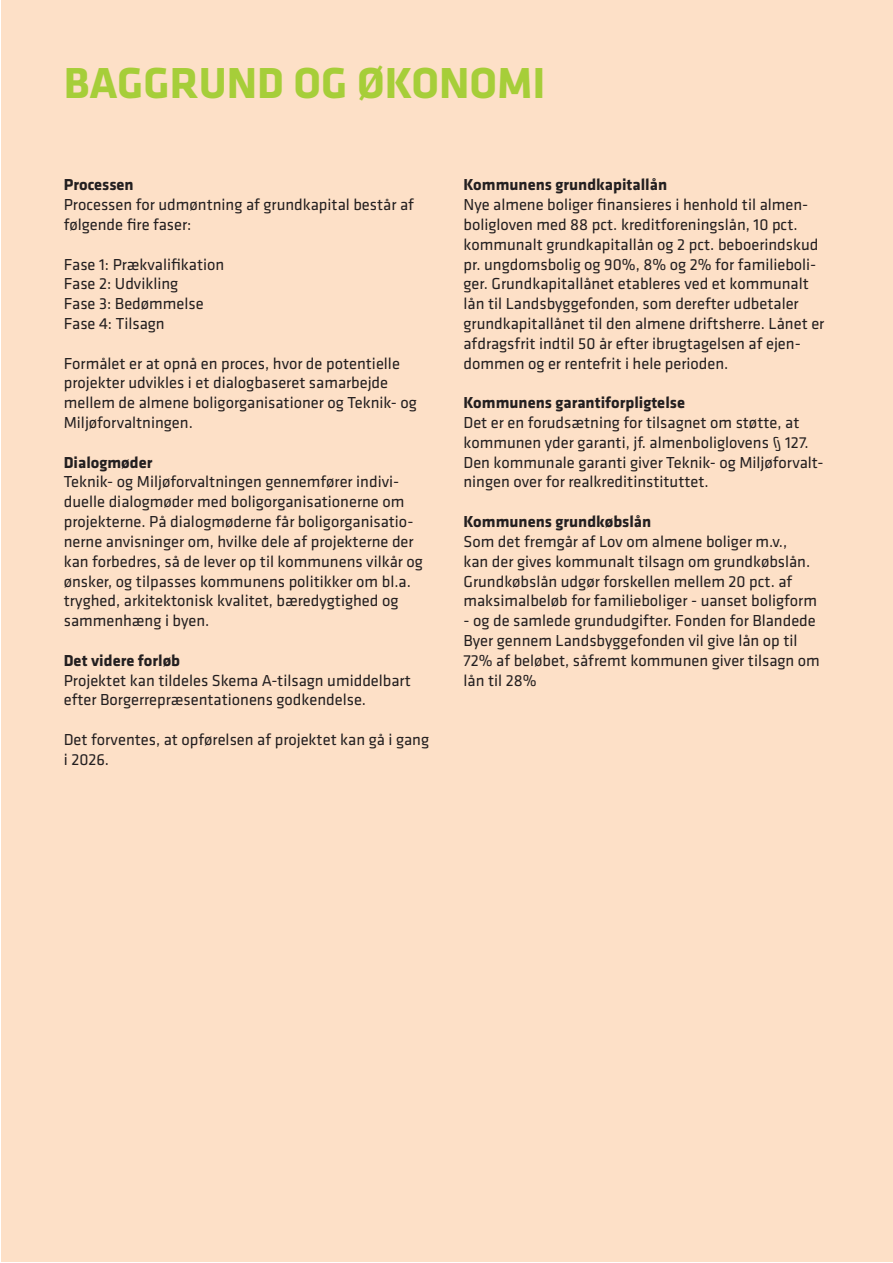
<style>
.page{position:relative;width:893px;height:1263px;background:#fff}
.page>*{position:absolute;margin:0;border:0;box-sizing:border-box;transform-origin:0 0}
.t1{font:700 45px "Klavika Basic";color:#a6ce39}
.t2{font:16.5px/19.8px "Klavika Basic";color:#231f20}
.t3{font:700 16.5px "Klavika Basic";color:#231f20}
</style>
<div class="page">
<div style="left:1px;top:0;width:892px;height:1261px;background:#fde0c7"></div>
<h1 class="t1" style="left:64px;top:63px;width:483px">BAGGRUND OG ØKONOMI</h1>
<p class="t3" style="left:64px;top:178px;width:71px">Processen</p>
<p class="t2" style="left:64px;top:195px;width:352px">Processen for udmøntning af grundkapital består af følgende fire faser:</p>
<p class="t2" style="left:64px;top:255px;width:162px">Fase 1: Prækvalifikation<br>Fase 2: Udvikling<br>Fase 3: Bedømmelse<br>Fase 4: Tilsagn</p>
<p class="t2" style="left:64px;top:354px;width:355px">Formålet er at opnå en proces, hvor de potentielle projekter udvikles i et dialogbaseret samarbejde mellem de almene boligorganisationer og Teknik- og Miljøforvaltningen.</p>
<p class="t3" style="left:64px;top:455px;width:90px">Dialogmøder</p>
<p class="t2" style="left:64px;top:472px;width:361px">Teknik- og Miljøforvaltningen gennemfører indivi&shy;duelle dialogmøder med boligorganisationerne om projekterne. På dialogmøderne får boligorganisatio&shy;nerne anvisninger om, hvilke dele af projekterne der kan forbedres, så de lever op til kommunens vilkår og ønsker, og tilpasses kommunens politikker om bl.a. tryghed, arkitektonisk kvalitet, bæredygtighed og sammenhæng i byen.</p>
<p class="t3" style="left:64px;top:653px;width:118px">Det videre forløb</p>
<p class="t2" style="left:64px;top:670px;width:349px">Projektet kan tildeles Skema A-tilsagn umiddelbart efter Borgerrepræsentationens godkendelse.</p>
<p class="t2" style="left:64px;top:730px;width:367px">Det forventes, at opførelsen af projektet kan gå i gang i 2026.</p>
<p class="t3" style="left:463px;top:178px;width:205px">Kommunens grundkapitallån</p>
<p class="t2" style="left:463px;top:195px;width:362px">Nye almene boliger finansieres i henhold til almen&shy;boligloven med 88 pct. kreditforeningslån, 10 pct. kommunalt grundkapitallån og 2 pct. beboerindskud pr. ungdomsbolig og 90%, 8% og 2% for familieboli&shy;ger. Grundkapitallånet etableres ved et kommunalt lån til Landsbyggefonden, som derefter udbetaler grundkapitallånet til den almene driftsherre. Lånet er afdragsfrit indtil 50 år efter ibrugtagelsen af ejen&shy;dommen og er rentefrit i hele perioden.</p>
<p class="t3" style="left:463px;top:396px;width:223px">Kommunens garantiforpligtelse</p>
<p class="t2" style="left:463px;top:413px;width:362px">Det er en forudsætning for tilsagnet om støtte, at kommunen yder garanti, jf. almenboliglovens § 127.<br>Den kommunale garanti giver Teknik- og Miljøforvalt&shy;ningen over for realkreditinstituttet.</p>
<p class="t3" style="left:463px;top:514px;width:189px">Kommunens grundkøbslån</p>
<p class="t2" style="left:463px;top:532px;width:355px">Som det fremgår af Lov om almene boliger m.v.,<br>kan der gives kommunalt tilsagn om grundkøbslån.<br>Grundkøbslån udgør forskellen mellem 20 pct. af maksimalbeløb for familieboliger - uanset boligform</p>
<p class="t2" style="left:463px;top:611px;width:358px">- og de samlede grundudgifter. Fonden for Blandede Byer gennem Landsbyggefonden vil give lån op til 72% af beløbet, såfremt kommunen giver tilsagn om lån til 28%</p>
</div>
